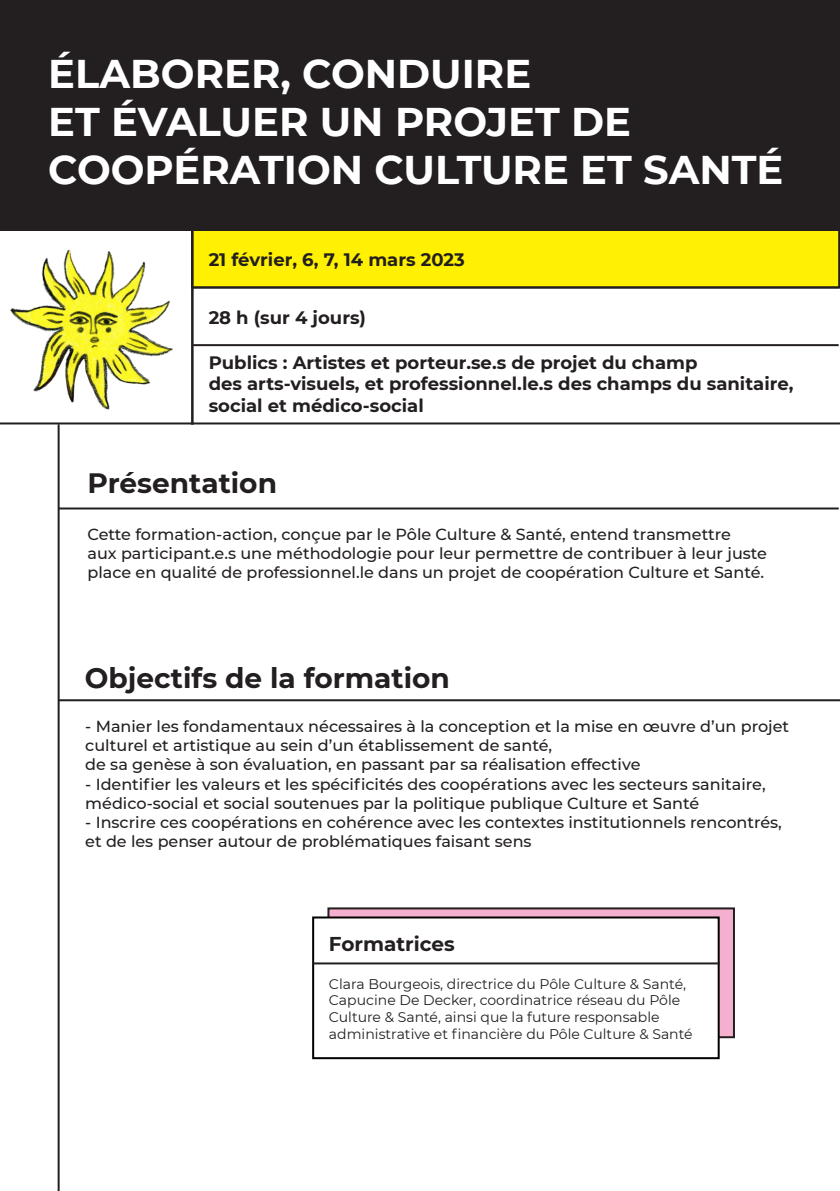
<style>
.page{position:relative;width:840px;height:1191px;background:#fff}
.page>*{position:absolute;margin:0;border:0;box-sizing:border-box;transform-origin:0 0}
.texte{font:700 40px/48px "Montserrat";color:#fff}
.texte-2{font:700 28px "Montserrat";color:#231f20}
.texte-3{font:700 20px "Montserrat";color:#231f20}
.texte-4{font:700 18px/21.6px "Montserrat";color:#231f20}
.texte-5{font:500 16px/19.2px "Montserrat";color:#231f20}
.texte-6{font:14px/16.8px "Montserrat";color:#231f20}
</style>
<div class="page">
<div style="left:192px;top:230px;width:646px;height:57px;background:#fff101"></div>
<hr style="left:193px;top:344px;width:645px;height:2px;background:#231f20">
<hr style="left:59px;top:507px;width:779px;height:2px;background:#231f20">
<hr style="left:59px;top:699px;width:780px;height:2px;background:#231f20">
<div style="left:328px;top:908px;width:405px;height:129px;background:#f5afcf"></div>
<div style="left:327px;top:907px;width:407px;height:131px;border:2px solid #231f20"></div>
<div style="left:312px;top:916px;width:407px;height:143px;background:#fff;border:2px solid #000001"></div>
<hr style="left:313px;top:962px;width:406px;height:2px;background:#231f20">
<hr style="left:0;top:422px;width:839px;height:2px;background:#231f20">
<hr style="left:193px;top:286px;width:646px;height:2px;background:#231f20">
<hr style="left:191px;top:230px;width:2px;height:195px;background:#231f20">
<hr style="left:58px;top:424px;width:2px;height:767px;background:#231f20">
<img style="left:10px;top:249px;width:163px;height:161px">
<div style="left:0;top:0;width:839px;height:231px;background:#231f20"></div>
<p class="texte" style="left:48px;top:48px;width:736px">ÉLABORER, CONDUIRE<br>ET ÉVALUER UN PROJET DE<br>COOPÉRATION CULTURE ET SANTÉ</p>
<p class="texte-4" style="left:208px;top:248px;width:257px">21 février, 6, 7, 14 mars 2023</p>
<p class="texte-4" style="left:208px;top:306px;width:159px">28 h (sur 4 jours)</p>
<p class="texte-4" style="left:208px;top:350px;width:586px">Publics : Artistes et porteur.se.s de projet du champ<br>des arts-visuels, et professionnel.le.s des champs du sanitaire, social et médico-social</p>
<p class="texte-2" style="left:87px;top:463px;width:191px">Présentation</p>
<p class="texte-5" style="left:87px;top:524px;width:680px">Cette formation-action, conçue par le Pôle Culture &amp; Santé, entend transmettre<br>aux participant.e.s une méthodologie pour leur permettre de contribuer à leur juste place en qualité de professionnel.le dans un projet de coopération Culture et Santé.</p>
<p class="texte-2" style="left:85px;top:658px;width:366px">Objectifs de la formation</p>
<p class="texte-5" style="left:85px;top:716px;width:705px">- Manier les fondamentaux nécessaires à la conception et la mise en œuvre d’un projet culturel et artistique au sein d’un établissement de santé,<br>de sa genèse à son évaluation, en passant par sa réalisation effective</p>
<p class="texte-5" style="left:85px;top:773px;width:681px">- Identifier les valeurs et les spécificités des coopérations avec les secteurs sanitaire, médico-social et social soutenues par la politique publique Culture et Santé</p>
<p class="texte-5" style="left:85px;top:812px;width:697px">- Inscrire ces coopérations en cohérence avec les contextes institutionnels rencontrés, et de les penser autour de problématiques faisant sens</p>
<p class="texte-3" style="left:329px;top:929px;width:127px">Formatrices</p>
<p class="texte-6" style="left:329px;top:974px;width:358px">Clara Bourgeois, directrice du Pôle Culture &amp; Santé,<br>Capucine De Decker, coordinatrice réseau du Pôle<br>Culture &amp; Santé, ainsi que la future responsable</p>
<p class="texte-6" style="left:329px;top:1025px;width:365px">administrative et financière du Pôle Culture &amp; Santé</p>
</div>
